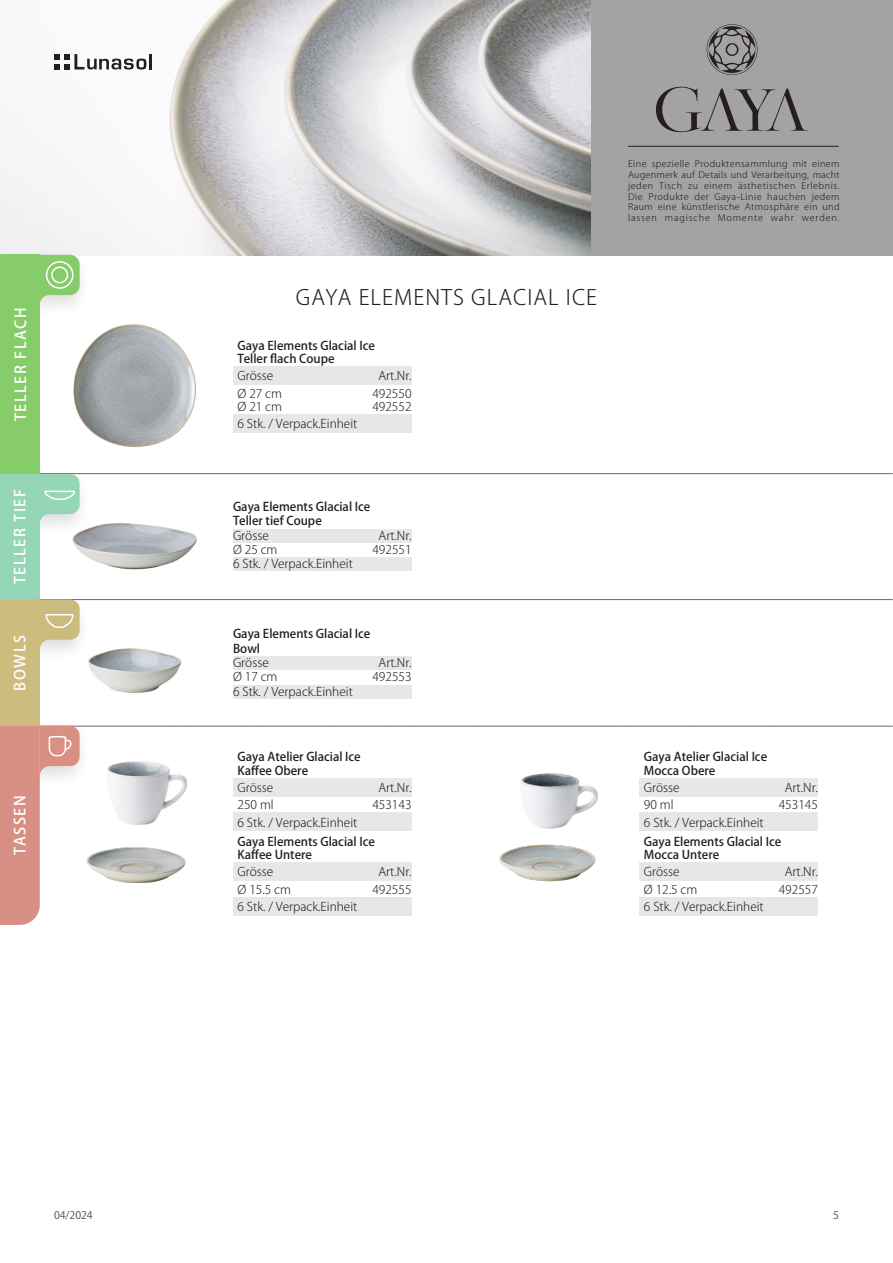
<style>
.page{position:relative;width:893px;height:1263px;background:#fff}
.page>*{position:absolute;margin:0;border:0;box-sizing:border-box;transform-origin:0 0}
.t1{font:300 21px "Koz Go Pr 6 N";letter-spacing:.05em;color:#201d1e}
.t2{font:500 15px "Koz Go Pr 6 N";letter-spacing:.1em;color:#fff}
.Even{font:300 12px "Koz Go Pr 6 N";color:#231f20}
.Even-2{font:500 12px "Koz Go Pr 6 N";color:#231f20}
.Odd{font:300 12px "Koz Go Pr 6 N";color:#231f20}
.t3{font:10.5px "Koz Go Pr 6 N";color:#4d4d4c}
.t4{font:300 9px/10.8px "Koz Go Pr 6 N";letter-spacing:.09em;color:#231f20;text-align:justify}
</style>
<div class="page">
<div style="left:589px;top:0;width:304px;height:255px;background:#a4a2a5"></div>
<img style="left:0;top:0;width:590px;height:255px">
<hr style="left:628px;top:146px;width:211px;height:1px;background:#231f20">
<svg style="left:655px;top:86px;width:153px;height:47px"></svg>
<svg style="left:706px;top:24px;width:51px;height:51px"></svg>
<hr style="left:149px;top:54px;width:3px;height:15px;background:#231f20">
<svg style="left:54px;top:54px;width:92px;height:15px"></svg>
<div style="left:233px;top:529px;width:179px;height:13px;background:#e6e7e9"></div>
<div style="left:233px;top:558px;width:179px;height:13px;background:#e6e7e9"></div>
<img style="left:72px;top:524px;width:125px;height:46px">
<div style="left:233px;top:656px;width:179px;height:14px;background:#e6e7e9"></div>
<div style="left:233px;top:685px;width:179px;height:13px;background:#e6e7e9"></div>
<img style="left:89px;top:649px;width:93px;height:44px">
<div style="left:233px;top:367px;width:179px;height:18px;background:#e6e7e9"></div>
<div style="left:233px;top:414px;width:179px;height:18px;background:#e6e7e9"></div>
<img style="left:73px;top:324px;width:123px;height:123px">
<div style="left:23px;top:468px;width:69px;height:73px;background:#231f20;opacity:.15"></div>
<svg style="left:40px;top:473px;width:853px;height:51px"></svg>
<div style="left:0;top:474px;width:40px;height:125px;background:#94d6b5"></div>
<div style="left:23px;top:593px;width:69px;height:74px;background:#231f20;opacity:.15"></div>
<svg style="left:40px;top:599px;width:853px;height:50px"></svg>
<div style="left:0;top:599px;width:40px;height:127px;background:#ccbc7e"></div>
<div style="left:23px;top:720px;width:69px;height:73px;background:#231f20;opacity:.15"></div>
<svg style="left:0;top:726px;width:893px;height:199px"></svg>
<div style="left:23px;top:249px;width:69px;height:73px;background:#231f20;opacity:.15"></div>
<svg style="left:40px;top:255px;width:40px;height:50px;background:#a3d58e"></svg>
<div style="left:51px;top:266px;width:17px;height:17px;border:2px solid #fff;border-radius:50%"></div>
<div style="left:46px;top:261px;width:28px;height:28px;border:2px solid #fff;border-radius:50%"></div>
<div style="left:0;top:255px;width:40px;height:219px;background:#87cc6a"></div>
<p class="t2" style="left:12px;top:421px;width:115px;rotate:-90deg">TELLER FLACH</p>
<p class="t2" style="left:12px;top:584px;width:97px;rotate:-90deg">TELLER TIEF</p>
<p class="t2" style="left:12px;top:691px;width:57px;rotate:-90deg">BOWLS</p>
<p class="t2" style="left:12px;top:855px;width:62px;rotate:-90deg">TASSEN</p>
<p class="t1" style="left:296px;top:285px;width:303px">GAYA ELEMENTS GLACIAL ICE</p>
<p class="Even-2" style="left:238px;top:339px;width:139px">Gaya Elements Glacial Ice</p>
<p class="Even-2" style="left:238px;top:352px;width:99px">Teller flach Coupe</p>
<p class="Even" style="left:238px;top:369px;width:37px">Grösse</p>
<p class="Even" style="left:238px;top:387px;width:46px">Ø 27 cm</p>
<p class="Even" style="left:238px;top:400px;width:46px">Ø 21 cm</p>
<p class="Even" style="left:238px;top:417px;width:121px">6 Stk. / Verpack.Einheit</p>
<p class="Even" style="left:378px;top:369px;width:35px">Art.Nr.</p>
<p class="Even" style="left:372px;top:387px;width:41px">492550</p>
<p class="Even" style="left:372px;top:400px;width:41px">492552</p>
<p class="Even-2" style="left:233px;top:500px;width:139px">Gaya Elements Glacial Ice</p>
<p class="Even-2" style="left:233px;top:514px;width:90px">Teller tief Coupe</p>
<p class="Odd" style="left:233px;top:528px;width:37px">Grösse</p>
<p class="Even" style="left:378px;top:528px;width:35px">Art.Nr.</p>
<p class="Even" style="left:233px;top:543px;width:46px">Ø 25 cm</p>
<p class="Even" style="left:372px;top:543px;width:41px">492551</p>
<p class="Odd" style="left:233px;top:557px;width:121px">6 Stk. / Verpack.Einheit</p>
<p class="Even-2" style="left:233px;top:627px;width:139px">Gaya Elements Glacial Ice</p>
<p class="Even-2" style="left:233px;top:641px;width:29px">Bowl</p>
<p class="Odd" style="left:233px;top:656px;width:37px">Grösse</p>
<p class="Even" style="left:378px;top:656px;width:35px">Art.Nr.</p>
<p class="Even" style="left:233px;top:670px;width:46px">Ø 17 cm</p>
<p class="Even" style="left:372px;top:670px;width:41px">492553</p>
<p class="Odd" style="left:233px;top:684px;width:121px">6 Stk. / Verpack.Einheit</p>
<p class="Even-2" style="left:238px;top:750px;width:125px">Gaya Atelier Glacial Ice</p>
<p class="Even-2" style="left:238px;top:764px;width:72px">Kaffee Obere</p>
<p class="Even" style="left:238px;top:781px;width:37px">Grösse</p>
<p class="Even" style="left:378px;top:781px;width:35px">Art.Nr.</p>
<p class="Even" style="left:238px;top:798px;width:38px">250 ml</p>
<p class="Even" style="left:372px;top:798px;width:41px">453143</p>
<p class="Even" style="left:238px;top:815px;width:121px">6 Stk. / Verpack.Einheit</p>
<p class="Even-2" style="left:238px;top:835px;width:139px">Gaya Elements Glacial Ice</p>
<p class="Even-2" style="left:238px;top:848px;width:76px">Kaffee Untere</p>
<p class="Even" style="left:238px;top:865px;width:37px">Grösse</p>
<p class="Even" style="left:378px;top:865px;width:35px">Art.Nr.</p>
<p class="Even" style="left:238px;top:883px;width:55px">Ø 15.5 cm</p>
<p class="Even" style="left:372px;top:883px;width:41px">492555</p>
<p class="Even" style="left:238px;top:900px;width:121px">6 Stk. / Verpack.Einheit</p>
<p class="t4" style="left:628px;top:159px;width:213px">Eine spezielle Produktensammlung mit einem Augenmerk auf Details und Verarbeitung, macht jeden Tisch zu einem ästhetischen Erlebnis.<br>Die Produkte der Gaya-Linie hauchen jedem Raum eine künstlerische Atmosphäre ein und lassen magische Momente wahr werden.</p>
<p class="Even-2" style="left:644px;top:750px;width:125px">Gaya Atelier Glacial Ice</p>
<p class="Even-2" style="left:644px;top:764px;width:73px">Mocca Obere</p>
<p class="Even" style="left:644px;top:781px;width:37px">Grösse</p>
<p class="Even" style="left:785px;top:781px;width:35px">Art.Nr.</p>
<p class="Even" style="left:644px;top:798px;width:31px">90 ml</p>
<p class="Even" style="left:779px;top:798px;width:41px">453145</p>
<p class="Even" style="left:644px;top:815px;width:121px">6 Stk. / Verpack.Einheit</p>
<p class="Even-2" style="left:644px;top:835px;width:139px">Gaya Elements Glacial Ice</p>
<p class="Even-2" style="left:644px;top:848px;width:77px">Mocca Untere</p>
<p class="Even" style="left:644px;top:865px;width:37px">Grösse</p>
<p class="Even" style="left:785px;top:865px;width:35px">Art.Nr.</p>
<p class="Even" style="left:644px;top:883px;width:55px">Ø 12.5 cm</p>
<p class="Even" style="left:779px;top:883px;width:41px">492557</p>
<p class="Even" style="left:644px;top:900px;width:121px">6 Stk. / Verpack.Einheit</p>
<p class="t3" style="left:54px;top:1209px;width:40px">04/2024</p>
<p class="t3" style="left:833px;top:1209px;width:7px">5</p>
</div>
